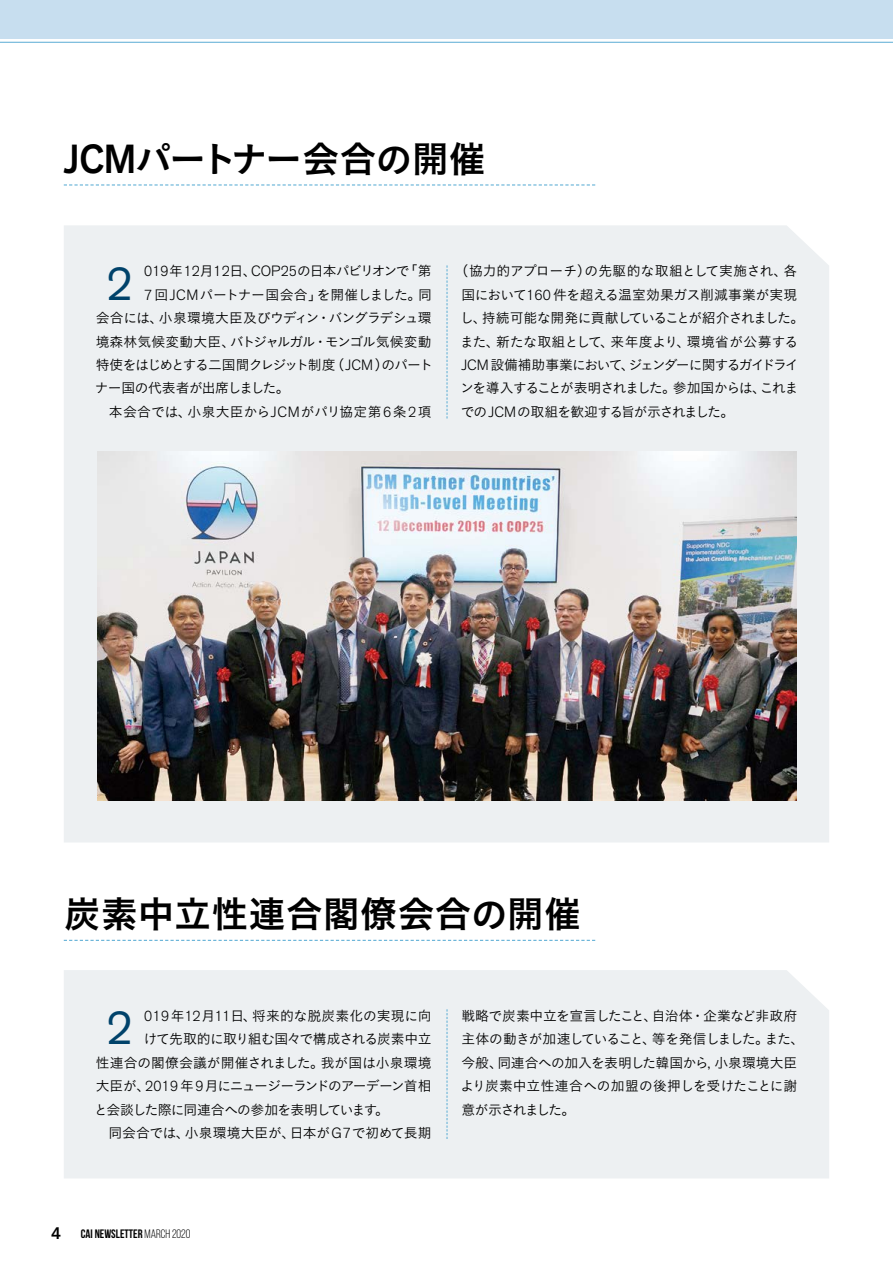
<style>
.page{position:relative;width:893px;height:1263px;background:#fff}
.page>*{position:absolute;margin:0;border:0;box-sizing:border-box;transform-origin:0 0}
.t1{font:46.95px "Akzid Grtsk Next";color:#00426a}
.t2{font:37.2px "Koburina Go Std N W6";color:#000}
.t3{font:37.2px "Koburina Go Std N W6";letter-spacing:-.03em;color:#000}
.t4{font:13.8px/23.4px "Koburina Go Std N W3";letter-spacing:-.04em;color:#000}
.t5{font:13.8px "Koburina Go Std N W3";letter-spacing:-.1em;color:#000}
.t6{font:13.8px "Koburina Go Std N W3";letter-spacing:-.095em;color:#000}
.t7{font:13.8px "Koburina Go Std N W3";letter-spacing:-.115em;color:#000}
.t8{font:13.8px "Koburina Go Std N W3";letter-spacing:.01em;color:#000}
.t9{font:13.8px "Koburina Go Std N W3";letter-spacing:.015em;color:#000}
.t10{font:13.8px "Koburina Go Std N W3";letter-spacing:-.005em;color:#000}
.t11{font:13.8px "Koburina Go Std N W3";letter-spacing:-.02em;color:#000}
.t12{font:13.8px "Koburina Go Std N W3";letter-spacing:.005em;color:#000}
.t13{font:13.8px "Koburina Go Std N W3";letter-spacing:-.065em;color:#000}
.t14{font:700 12.15px "Bebas Neue";color:#000}
.s1{font-family:"Akzid Grtsk Next";font-weight:500;font-size:40.2px}
.s2{font-family:"Akzid Grtsk Next";font-weight:300;font-size:14.85px}
.s3{font-family:"Akzid Grtsk Next";font-weight:500;font-size:16.95px}
.s4{font-weight:400}
</style>
<div class="page">
<div style="left:64px;top:225px;width:765px;height:617px;background:#edf0f2"></div>
<div style="left:64px;top:970px;width:765px;height:208px;background:#edf0f2"></div>
<hr style="left:892px;top:0;width:1px;height:1263px;background:#007cb7">
<svg style="left:64px;top:184px;width:531px;height:1px"></svg>
<svg style="left:64px;top:940px;width:531px;height:1px"></svg>
<img style="left:98px;top:451px;width:698px;height:349px">
<div style="left:0;top:0;width:893px;height:38px;background:#c7deef"></div>
<hr style="left:0;top:42px;width:893px;height:1px;background:#5aacd4">
<svg style="left:447px;top:265px;width:1px;height:153px"></svg>
<svg style="left:447px;top:1009px;width:1px;height:130px"></svg>
<h2 class="t3" style="left:64px;top:130px;width:424px"><span class="s1">JCM</span>パートナー会合の開催</h2>
<h1 class="t1" style="left:107px;top:253px;width:28px">2</h1>
<p class="t7" style="left:144px;top:261px;width:289px"><span class="s2">019</span>年<span class="s2">12</span>月<span class="s2">12</span>日、<span class="s2">COP25</span>の日本パビリオンで「第</p>
<p class="t4" style="left:144px;top:283px;width:289px"><span class="s2">7</span> 回<span class="s2">JCM</span>パートナー国会合」を開催しました。同</p>
<p class="t4" style="left:96px;top:306px;width:337px">会合には、小泉環境大臣及びウディン・バングラデシュ環</p>
<p class="t8" style="left:96px;top:331px;width:337px">境森林気候変動大臣、バトジャルガル・モンゴル気候変動</p>
<p class="t5" style="left:96px;top:354px;width:339px">特使をはじめとする二国間クレジット制度（<span class="s2">JCM</span> ）のパート</p>
<p class="t4" style="left:95px;top:376px;width:196px">ナー国の代表者が出席しました。</p>
<p class="t9" style="left:109px;top:401px;width:324px">本会合では、小泉大臣から<span class="s2">JCM</span>がパリ協定第<span class="s2">6</span>条<span class="s2">2</span>項</p>
<p class="t4" style="left:460px;top:259px;width:346px;text-indent:-5px">（協力的アプローチ）の先駆的な取組として実施され、各国において<span class="s2">160</span> 件を超える温室効果ガス削減事業が実現し、持続可能な開発に貢献していることが紹介されました。また、新たな取組として、来年度より、環境省が公募する<br><span class="s2">JCM</span> 設備補助事業において、ジェンダーに関するガイドラインを導入することが表明されました。参加国からは、これまでの<span class="s2">JCM</span>の取組を歓迎する旨が示されました。</p>
<h2 class="t2" style="left:64px;top:885px;width:519px">炭素中立性連合閣僚会合の開催</h2>
<h1 class="t1" style="left:107px;top:997px;width:28px">2</h1>
<p class="t12" style="left:144px;top:1005px;width:289px"><span class="s2">019</span>年<span class="s2">12</span>月<span class="s2">11</span>日、将来的な脱炭素化の実現に向</p>
<p class="t4" style="left:144px;top:1027px;width:290px">けて先取的に取り組む国々で構成される炭素中立</p>
<p class="t10" style="left:96px;top:1052px;width:337px">性連合の閣僚会議が開催されました。我が国は小泉環境</p>
<p class="t6" style="left:96px;top:1076px;width:337px">大臣が、<span class="s2">2019</span> 年 <span class="s2">9</span>月にニュージーランドのアーデーン首相</p>
<p class="t13" style="left:94px;top:1099px;width:296px">と会談した際に同連合への参加を表明しています。</p>
<p class="t11" style="left:109px;top:1122px;width:324px">同会合では、小泉環境大臣が、日本が<span class="s2">G7</span>で初めて長期</p>
<p class="t4" style="left:460px;top:1004px;width:345px">戦略で炭素中立を宣言したこと、自治体・企業など非政府主体の動きが加速していること、等を発信しました。また、今般、同連合への加入を表明した韓国から，小泉環境大臣より炭素中立性連合への加盟の後押しを受けたことに謝意が示されました。</p>
<p class="t14" style="left:51px;top:1227px;width:141px"><span class="s3">4</span> CAI NEWSLETTER <span class="s4">MARCH 2020</span></p>
</div>
